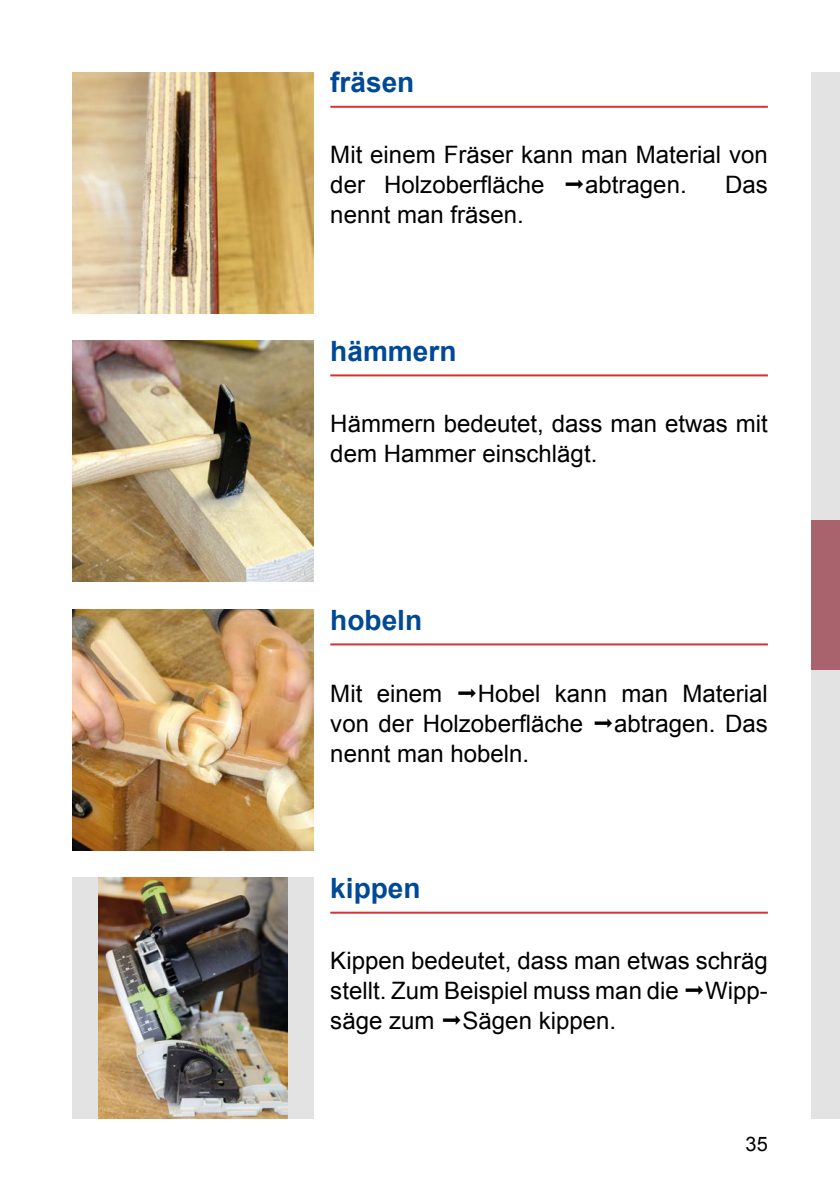
<style>
.page{position:relative;width:840px;height:1191px;background:#fff}
.page>*{position:absolute;margin:0;border:0;box-sizing:border-box;transform-origin:0 0}
.t1{font:700 28px "Arial";color:#004996}
.t2{font:24px/30px "Arial";color:#000}
.t3{font:20px "Arial";color:#000}
</style>
<div class="page">
<div style="left:811px;top:72px;width:28px;height:150px;background:#e3e3e3"></div>
<div style="left:811px;top:222px;width:28px;height:149px;background:#e3e3e3"></div>
<div style="left:811px;top:371px;width:28px;height:149px;background:#e3e3e3"></div>
<div style="left:811px;top:670px;width:28px;height:150px;background:#e3e3e3"></div>
<div style="left:811px;top:820px;width:28px;height:149px;background:#e3e3e3"></div>
<div style="left:811px;top:969px;width:28px;height:150px;background:#e3e3e3"></div>
<div style="left:811px;top:520px;width:28px;height:150px;background:#a9636d"></div>
<img style="left:72px;top:72px;width:241px;height:241px">
<img style="left:72px;top:341px;width:241px;height:240px">
<img style="left:72px;top:609px;width:241px;height:241px">
<div style="left:72px;top:878px;width:241px;height:241px;background:#e3e3e3"></div>
<img style="left:98px;top:878px;width:189px;height:241px">
<hr style="left:330px;top:106px;width:437px;height:2px;background:#dc2f34">
<hr style="left:330px;top:374px;width:437px;height:2px;background:#dc2f34">
<hr style="left:330px;top:643px;width:437px;height:2px;background:#dc2f34">
<hr style="left:330px;top:911px;width:437px;height:2px;background:#dc2f34">
<p class="t1" style="left:330px;top:64px;width:86px">fräsen</p>
<p class="t2" style="left:330px;top:140px;width:439px">Mit einem Fräser kann man Material von der Holzoberfläche</p>
<p class="t2" style="left:585px;top:170px;width:103px">abtragen.</p>
<p class="t2" style="left:724px;top:170px;width:44px">Das</p>
<p class="t2" style="left:330px;top:200px;width:195px">nennt man fräsen.</p>
<p class="t1" style="left:330px;top:332px;width:128px">hämmern</p>
<p class="t2" style="left:330px;top:408px;width:439px">Hämmern bedeutet, dass man etwas mit dem Hammer einschlägt.</p>
<p class="t1" style="left:330px;top:601px;width:93px">hobeln</p>
<p class="t2" style="left:330px;top:678px;width:439px;text-indent:147px">Hobel kann man Material von der Holzoberfläche</p>
<p class="t2" style="left:330px;top:678px;width:113px">Mit einem</p>
<p class="t2" style="left:613px;top:708px;width:155px">abtragen. Das</p>
<p class="t2" style="left:330px;top:738px;width:200px">nennt man hobeln.</p>
<p class="t1" style="left:330px;top:869px;width:92px">kippen</p>
<p class="t2" style="left:330px;top:945px;width:439px;text-align:justify">Kippen bedeutet, dass man etwas schräg stellt. Zum Beispiel muss man die Wipp&shy;säge zum Sägen kippen.</p>
<p class="t3" style="left:745px;top:1130px;width:24px">35</p>
</div>
